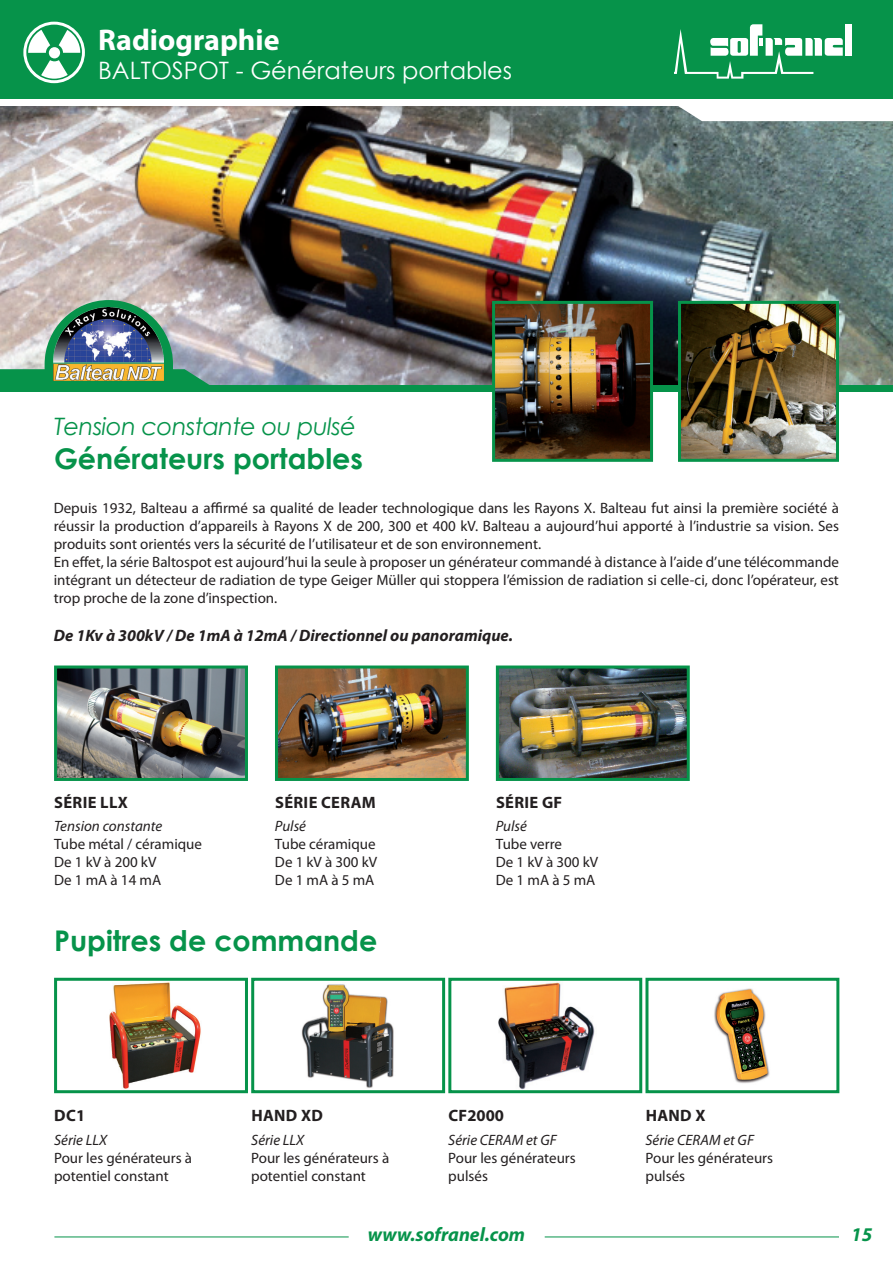
<style>
.page{position:relative;width:893px;height:1263px;background:#fff}
.page>*{position:absolute;margin:0;border:0;box-sizing:border-box;transform-origin:0 0}
.t1{font:700 30px "Myriad Pro";color:#fff}
.t2{font:700 28.5px "Century Gothic";color:#06934a}
.t3{font:24px "Century Gothic";color:#fff}
.t4{font:italic 24px "Century Gothic";letter-spacing:-.02em;color:#06934a}
.t5{font:italic 700 19.5px "Myriad Pro";color:#06934a}
.t6{font:italic 700 16.5px "Myriad Pro";color:#231f20}
.t7{font:700 16.5px "Myriad Pro";letter-spacing:.02em;color:#231f20}
.t8{font:15px/18px "Myriad Pro";color:#231f20}
.t9{font:italic 15px "Myriad Pro";color:#231f20}
</style>
<div class="page">
<img style="left:0;top:106px;width:893px;height:279px">
<div style="left:0;top:385px;width:893px;height:6px;background:#06934a"></div>
<img style="left:496px;top:305px;width:153px;height:153px">
<div style="left:492px;top:301px;width:161px;height:161px;border:3px solid #06934a"></div>
<img style="left:682px;top:305px;width:153px;height:153px">
<div style="left:678px;top:301px;width:161px;height:161px;border:3px solid #06934a"></div>
<div style="left:0;top:0;width:893px;height:101px;background:#06934a"></div>
<div style="left:845px;top:24px;width:7px;height:32px;background:#fff"></div>
<svg style="left:674px;top:24px;width:169px;height:55px"></svg>
<div style="left:0;top:99px;width:893px;height:6px;background:#fff"></div>
<svg style="left:674px;top:106px;width:219px;height:15px"></svg>
<svg style="left:28px;top:30px;width:52px;height:49px"></svg>
<div style="left:23px;top:22px;width:62px;height:61px;border:3px solid #fff;border-radius:50%"></div>
<img style="left:58px;top:669px;width:186px;height:108px">
<div style="left:54px;top:665px;width:194px;height:116px;border:3px solid #06934a"></div>
<img style="left:279px;top:669px;width:186px;height:108px">
<div style="left:275px;top:665px;width:194px;height:116px;border:3px solid #06934a"></div>
<img style="left:500px;top:669px;width:186px;height:108px">
<div style="left:496px;top:665px;width:194px;height:116px;border:3px solid #06934a"></div>
<img style="left:109px;top:982px;width:92px;height:107px">
<div style="left:54px;top:978px;width:194px;height:115px;border:3px solid #06934a"></div>
<img style="left:301px;top:984px;width:93px;height:104px">
<div style="left:251px;top:978px;width:194px;height:115px;border:3px solid #06934a"></div>
<img style="left:498px;top:982px;width:97px;height:107px">
<div style="left:448px;top:978px;width:194px;height:115px;border:3px solid #06934a"></div>
<img style="left:714px;top:988px;width:56px;height:95px">
<div style="left:645px;top:978px;width:194px;height:115px;border:3px solid #06934a"></div>
<svg style="left:0;top:300px;width:213px;height:85px;background:#97b6a4"></svg>
<img style="left:54px;top:307px;width:110px;height:74px">
<hr style="left:54px;top:1236px;width:295px;height:1px;background:#06934a">
<hr style="left:545px;top:1236px;width:294px;height:1px;background:#06934a">
<h1 class="t1" style="left:98px;top:20px;width:183px">RADIOGRAPHIE</h1>
<h3 class="t3" style="left:98px;top:53px;width:416px">BALTOSPOT - Générateurs portables</h3>
<h3 class="t4" style="left:54px;top:410px;width:303px">Tension constante ou pulsé</h3>
<h2 class="t2" style="left:54px;top:437px;width:310px">Générateurs portables</h2>
<p class="t8" style="left:54px;top:499px;width:787px">Depuis 1932, Balteau a affirmé sa qualité de leader technologique dans les Rayons X. Balteau fut ainsi la première société à réussir la production d’appareils à Rayons X de 200, 300 et 400 kV. Balteau a aujourd’hui apporté à l’industrie sa vision. Ses produits sont orientés vers la sécurité de l’utilisateur et de son environnement.<br>En effet, la série Baltospot est aujourd’hui la seule à proposer un générateur commandé à distance à l’aide d’une télécommande intégrant un détecteur de radiation de type Geiger Müller qui stoppera l’émission de radiation si celle-ci, donc l’opérateur, est trop proche de la zone d’inspection.</p>
<p class="t6" style="left:54px;top:624px;width:461px">De 1Kv à 300kV / De 1mA à 12mA / Directionnel ou panoramique.</p>
<p class="t7" style="left:54px;top:791px;width:19px">SÉRIE</p>
<p class="t7" style="left:100px;top:791px;width:29px">LLX</p>
<p class="t9" style="left:54px;top:817px;width:110px">Tension constante</p>
<p class="t8" style="left:54px;top:835px;width:149px">Tube métal / céramique<br>De 1 kV à 200 kV<br>De 1 mA à 14 mA</p>
<p class="t7" style="left:275px;top:791px;width:19px">SÉRIE</p>
<p class="t7" style="left:321px;top:791px;width:56px">CERAM</p>
<p class="t9" style="left:275px;top:817px;width:33px">Pulsé</p>
<p class="t8" style="left:275px;top:835px;width:104px;text-align:justify">Tube céramique De 1 kV à 300 kV De 1 mA à 5 mA</p>
<h2 class="t2" style="left:54px;top:919px;width:325px">Pupitres de commande</h2>
<p class="t7" style="left:496px;top:791px;width:19px">SÉRIE</p>
<p class="t7" style="left:542px;top:791px;width:22px">GF</p>
<p class="t9" style="left:496px;top:817px;width:33px">Pulsé</p>
<p class="t8" style="left:496px;top:835px;width:104px">Tube verre<br>De 1 kV à 300 kV<br>De 1 mA à 5 mA</p>
<p class="t7" style="left:54px;top:1105px;width:32px">DC1</p>
<p class="t9" style="left:54px;top:1130px;width:54px">Série LLX</p>
<p class="t8" style="left:54px;top:1148px;width:140px">Pour les générateurs à potentiel constant</p>
<p class="t7" style="left:251px;top:1105px;width:73px">HAND XD</p>
<p class="t9" style="left:251px;top:1130px;width:54px">Série LLX</p>
<p class="t8" style="left:251px;top:1148px;width:140px">Pour les générateurs à potentiel constant</p>
<p class="t7" style="left:448px;top:1105px;width:57px">CF2000</p>
<p class="t9" style="left:448px;top:1130px;width:110px">Série CERAM et GF</p>
<p class="t8" style="left:448px;top:1148px;width:129px">Pour les générateurs pulsés</p>
<p class="t7" style="left:646px;top:1105px;width:61px">HAND X</p>
<p class="t9" style="left:645px;top:1130px;width:110px">Série CERAM et GF</p>
<p class="t8" style="left:645px;top:1148px;width:129px">Pour les générateurs pulsés</p>
<h3 class="t5" style="left:368px;top:1222px;width:159px">www.sofranel.com</h3>
<h3 class="t5" style="left:851px;top:1222px;width:23px">15</h3>
</div>
